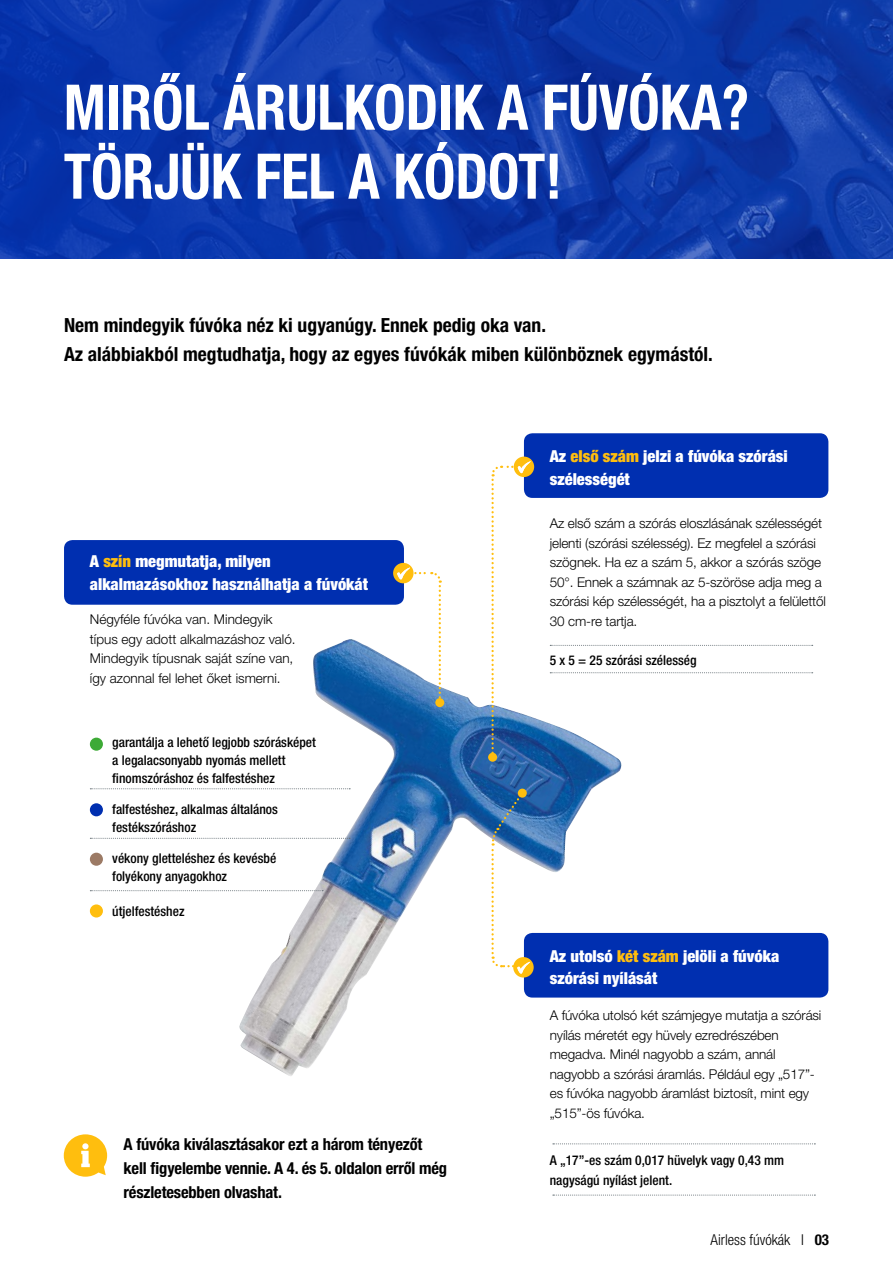
<style>
.page{position:relative;width:893px;height:1263px;background:#fff}
.page>*{position:absolute;margin:0;border:0;box-sizing:border-box;transform-origin:0 0}
.t1{font:700 condensed 63px/69px "Helvetica Neue LTCE";color:#fff;scale:.9 1}
.t2{font:700 condensed 19.5px/28.5px "Helvetica Neue LTCE";color:#000}
.t3{font:900 condensed 16.5px/22.5px "Helvetica Neue LTCE";color:#fff}
.t4{font:700 condensed 16.5px/24px "Helvetica Neue LTCE";letter-spacing:-.01em;color:#000}
.t5{font:300 condensed 15px "Helvetica Neue LTCE";color:#000}
.t6{font:300 13.5px/19.5px "Helvetica Neue CELT";letter-spacing:-.01em;color:#000}
.t7{font:500 condensed 13.5px/18px "Helvetica Neue LTCE";color:#000}
.s1{color:#ffbe0e}
.s2{font-family:"Helvetica Neue LT Std"}
.s3{font-family:"Helvetica Neue LT Std";font-weight:700}
</style>
<div class="page">
<img style="left:238px;top:639px;width:386px;height:437px">
<div style="left:435px;top:698px;width:9px;height:9px;background:#ffbe0e;border-radius:50%"></div>
<div style="left:488px;top:753px;width:9px;height:9px;background:#ffbe0e;border-radius:50%"></div>
<div style="left:518px;top:789px;width:9px;height:9px;background:#ffbe0e;border-radius:50%"></div>
<img style="left:0;top:0;width:893px;height:259px">
<svg style="left:64px;top:1134px;width:43px;height:43px"></svg>
<div style="left:64px;top:540px;width:340px;height:65px;background:#002fb0;border-radius:9px"></div>
<div style="left:524px;top:433px;width:304px;height:65px;background:#002fb0;border-radius:9px"></div>
<div style="left:524px;top:933px;width:304px;height:64px;background:#002fb0;border-radius:9px"></div>
<div style="left:513px;top:957px;width:21px;height:20px;background:#ffbe0e;border-radius:50%"></div>
<svg style="left:490px;top:792px;width:65px;height:183px"></svg>
<div style="left:393px;top:563px;width:21px;height:20px;background:#ffbe0e;border-radius:50%"></div>
<svg style="left:351px;top:567px;width:91px;height:137px"></svg>
<div style="left:514px;top:457px;width:20px;height:20px;background:#ffbe0e;border-radius:50%"></div>
<div style="left:90px;top:738px;width:13px;height:13px;background:#3daa36;border-radius:50%"></div>
<div style="left:90px;top:803px;width:13px;height:13px;background:#002fb0;border-radius:50%"></div>
<div style="left:90px;top:853px;width:13px;height:13px;background:#9c7a65;border-radius:50%"></div>
<div style="left:90px;top:904px;width:13px;height:13px;background:#ffbe0e;border-radius:50%"></div>
<svg style="left:90px;top:788px;width:260px;height:1px"></svg>
<svg style="left:90px;top:890px;width:233px;height:1px"></svg>
<svg style="left:90px;top:838px;width:260px;height:1px"></svg>
<svg style="left:553px;top:1143px;width:262px;height:1px"></svg>
<svg style="left:553px;top:1194px;width:262px;height:1px"></svg>
<svg style="left:490px;top:461px;width:323px;height:297px"></svg>
<h1 class="t1" style="left:64px;top:72px;width:763px">MIRŐL ÁRULKODIK A FÚVÓKA?<br>TÖRJÜK FEL A KÓDOT!</h1>
<h2 class="t2" style="left:64px;top:311px;width:650px">Nem mindegyik fúvóka néz ki ugyanúgy. Ennek pedig oka van.<br>Az alábbiakból megtudhatja, hogy az egyes fúvókák miben különböznek egymástól.</h2>
<p class="t3" style="left:90px;top:550px;width:280px">A <span class="s1">szín</span> megmutatja, milyen alkalmazásokhoz használhatja a fúvókát</p>
<p class="t6" style="left:90px;top:610px;width:207px">Négyféle fúvóka van. Mindegyik típus egy adott alkalmazáshoz való.<br>Mindegyik típusnak saját színe van, így azonnal fel lehet őket ismerni.</p>
<p class="t7" style="left:112px;top:733px;width:205px">garantálja a lehető legjobb szórásképet a legalacsonyabb nyomás mellett finomszóráshoz és falfestéshez</p>
<p class="t7" style="left:112px;top:800px;width:167px">falfestéshez, alkalmas általános festékszóráshoz</p>
<p class="t7" style="left:112px;top:849px;width:166px">vékony gletteléshez és kevésbé folyékony anyagokhoz</p>
<p class="t7" style="left:112px;top:902px;width:74px">útjelfestéshez</p>
<p class="t4" style="left:124px;top:1132px;width:325px">A fúvóka kiválasztásakor ezt a három tényezőt kell figyelembe vennie. A 4. és 5. oldalon erről még részletesebben olvashat.</p>
<p class="t3" style="left:550px;top:445px;width:239px">Az <span class="s1">első szám</span> jelzi a fúvóka szórási szélességét</p>
<p class="t6" style="left:550px;top:513px;width:278px">Az első szám a szórás eloszlásának szélességét jelenti (szórási szélesség). Ez megfelel a szórási szögnek. Ha ez a szám 5, akkor a szórás szöge 50°. Ennek a számnak az 5-szöröse adja meg a szórási kép szélességét, ha a pisztolyt a felülettől 30 cm-re tartja.</p>
<p class="t7" style="left:550px;top:651px;width:148px">5 x 5 = 25 szórási szélesség</p>
<p class="t3" style="left:550px;top:944px;width:231px">Az utolsó <span class="s1">két szám</span> jelöli a fúvóka szórási nyílását</p>
<p class="t6" style="left:550px;top:1006px;width:273px">A fúvóka utolsó két számjegye mutatja a szórási nyílás méretét egy hüvely ezredrészében megadva. Minél nagyobb a szám, annál nagyobb a szórási áramlás. Például egy „517”- es fúvóka nagyobb áramlást biztosít, mint egy „515”-ös fúvóka.</p>
<p class="t7" style="left:550px;top:1150px;width:236px;line-height:19.5px">A „17”-es szám 0,017 hüvelyk vagy 0,43 mm nagyságú nyílást jelent.</p>
<p class="t5" style="left:711px;top:1231px;width:120px">Airless fúvókák <span class="s2">I</span> <span class="s3">03</span></p>
</div>
